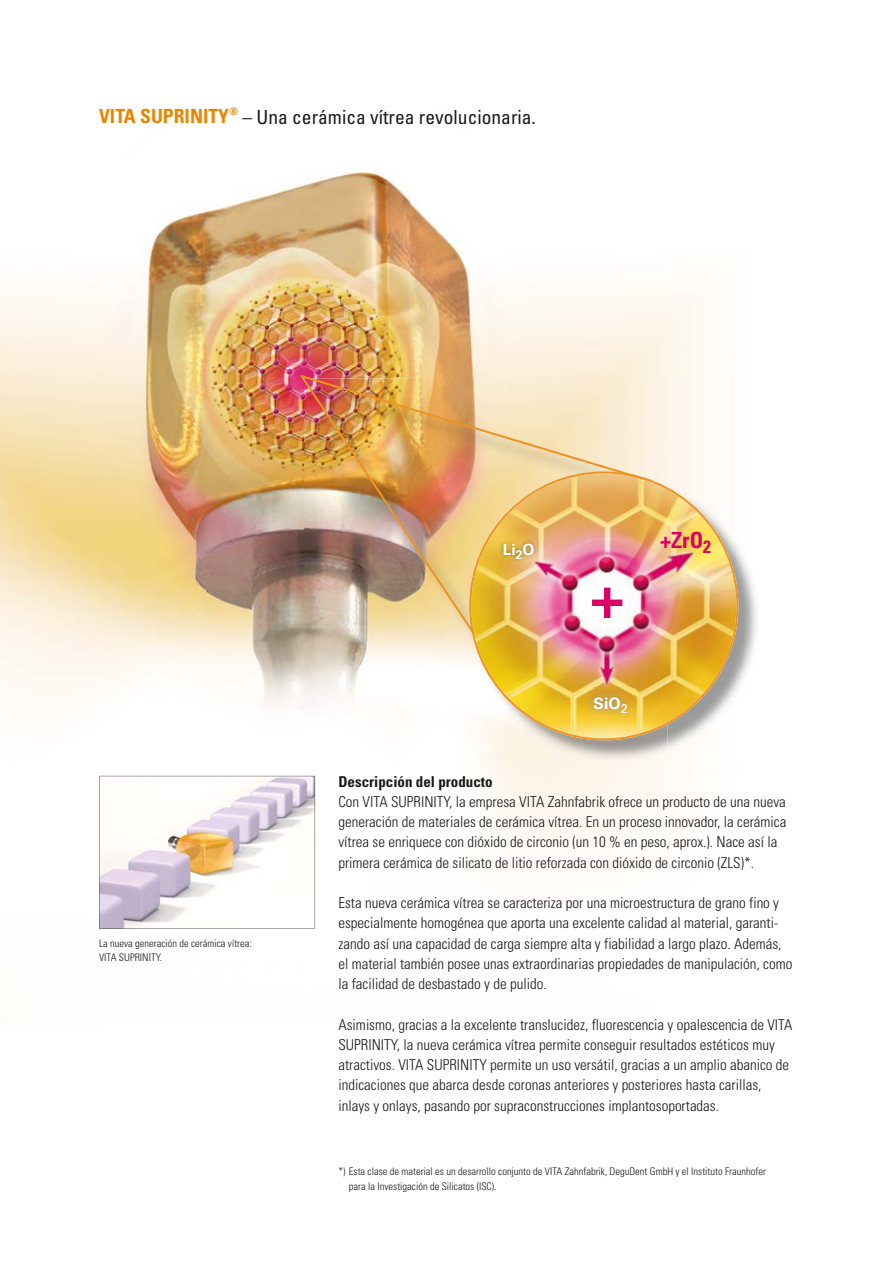
<style>
.page{position:relative;width:893px;height:1263px;background:#fff}
.page>*{position:absolute;margin:0;border:0;box-sizing:border-box;transform-origin:0 0}
.t1{font:700 condensed 22.2px "Univers";color:#dd0064}
.t2{font:condensed 19.5px "Univers";color:#1a1a1a}
.t3{font:700 15.75px "Univers";color:#fff}
.t4{font:700 15.45px "Univers";color:#fff}
.t5{font:300 condensed 15px/20.2px "Univers";color:#1a1a1a}
.t6{font:700 condensed 15px "Univers";color:#1a1a1a}
.t7{font:300 condensed 10.5px/14.7px "Univers";color:#1a1a1a}
.s1{font-weight:700;color:#e98600}
</style>
<div class="page">
<img style="left:148px;top:171px;width:322px;height:96px">
<img style="left:0;top:267px;width:411px;height:157px">
<img style="left:411px;top:267px;width:206px;height:108px">
<img style="left:0;top:424px;width:304px;height:283px">
<img style="left:668px;top:378px;width:89px;height:377px">
<img style="left:304px;top:633px;width:165px;height:33px">
<img style="left:304px;top:666px;width:260px;height:96px">
<img style="left:301px;top:375px;width:346px;height:258px">
<img style="left:469px;top:471px;width:269px;height:269px">
<img style="left:585px;top:688px;width:51px;height:34px">
<img style="left:499px;top:539px;width:40px;height:24px">
<svg style="left:592px;top:588px;width:30px;height:30px"></svg>
<svg style="left:99px;top:776px;width:216px;height:152px"></svg>
<h2 class="t2" style="left:99px;top:105px;width:438px"><span class="s1">VITA SUPRINITY</span><sup>®</sup> – Una cerámica vítrea revolucionaria.</h2>
<p class="t4" style="left:503px;top:540px;width:33px">Li<sub>2</sub>O</p>
<h1 class="t1" style="left:660px;top:526px;width:53px">+ZrO<sub>2</sub></h1>
<p class="t3" style="left:594px;top:693px;width:36px">SiO<sub>2</sub></p>
<p class="t7" style="left:99px;top:935px;width:154px">La nueva generación de cerámica vítrea:<br>VITA SUPRINITY.</p>
<p class="t6" style="left:338px;top:772px;width:156px">Descripción del producto</p>
<p class="t5" style="left:338px;top:791px;width:449px">Con VITA SUPRINITY, la empresa VITA Zahnfabrik ofrece un producto de una nueva generación de materiales de cerámica vítrea. En un proceso innovador, la cerámica vítrea se enriquece con dióxido de circonio (un 10 % en peso, aprox.). Nace así la primera cerámica de silicato de litio reforzada con dióxido de circonio (ZLS)*.</p>
<p class="t5" style="left:338px;top:892px;width:455px">Esta nueva cerámica vítrea se caracteriza por una microestructura de grano fino y especialmente homogénea que aporta una excelente calidad al material, garanti&shy;zando así una capacidad de carga siempre alta y fiabilidad a largo plazo. Además, el material también posee unas extraordinarias propiedades de manipulación, como la facilidad de desbastado y de pulido.</p>
<p class="t5" style="left:338px;top:1014px;width:456px">Asimismo, gracias a la excelente translucidez, fluorescencia y opalescencia de VITA SUPRINITY, la nueva cerámica vítrea permite conseguir resultados estéticos muy atractivos. VITA SUPRINITY permite un uso versátil, gracias a un amplio abanico de indicaciones que abarca desde coronas anteriores y posteriores hasta carillas, inlays y onlays, pasando por supraconstrucciones implantosoportadas.</p>
<p class="t7" style="left:349px;top:1164px;width:418px;text-indent:-10px">*) Esta clase de material es un desarrollo conjunto de VITA Zahnfabrik, DeguDent GmbH y el Instituto Fraunhofer para la Investigación de Silicatos (ISC).</p>
</div>
